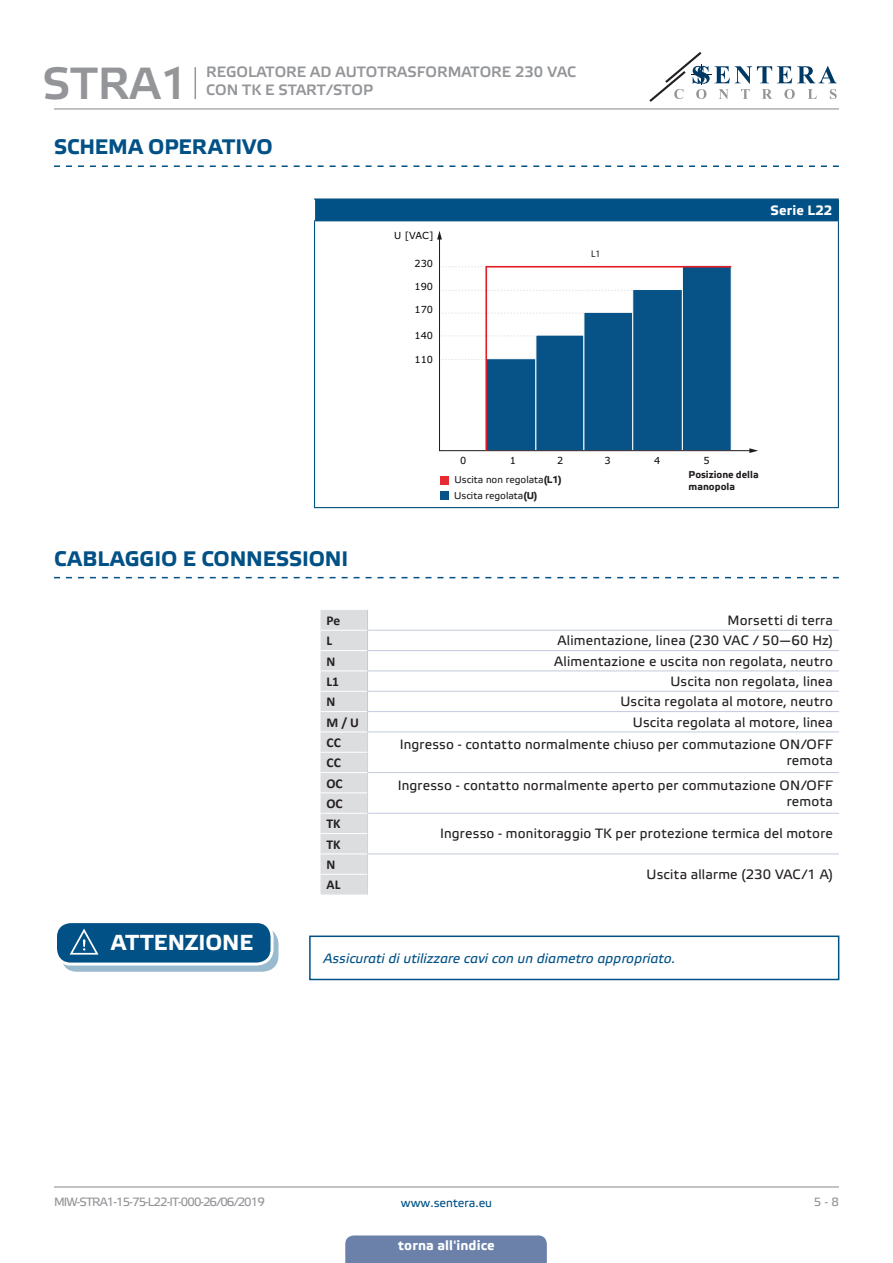
<style>
.page{position:relative;width:893px;height:1263px;background:#fff}
.page>*{position:absolute;margin:0;border:0;box-sizing:border-box;transform-origin:0 0}
.t1{font:45px "Etelka Medium Pro";color:#939598}
.t2{font:700 21.75px "Etelka Text Pro";color:#fff}
.t3{font:700 21px "Etelka Text Pro";letter-spacing:-.005em;color:#015186}
.t4{font:15px "Etelka Medium Pro";color:#939598}
.table_text{font:13.5px "Etelka Text Pro";letter-spacing:.015em;color:#231f20}
.attention{font:italic 13.5px "Etelka Text Pro";letter-spacing:.01em;color:#015186}
.Body_text{font:700 13.5px "Calibri";color:#231f20}
.Table_main_heading{font:700 13.5px "Etelka Text Pro";letter-spacing:.01em;color:#fff}
.t5{font:12px "Etelka Text Pro";letter-spacing:-.07em;color:#939598}
.t6{font:12px "Etelka Text Pro";color:#015186}
.diagram_text{font:9.9px "Etelka Text Pro";color:#231f20}
.t7{font:700 9.9px/11.9px "Etelka Text Pro";color:#231f20}
.t8{font:9.75px "Verdana";color:#040503}
.t9{font:9.75px "Myriad Pro";color:#211d1e}
.s1{font-weight:700}
</style>
<div class="page">
<hr style="left:54px;top:108px;width:785px;height:1px;background:#939598">
<hr style="left:54px;top:1186px;width:785px;height:1px;background:#939598">
<svg style="left:649px;top:52px;width:188px;height:50px"></svg>
<div style="left:345px;top:1235px;width:202px;height:28px;background:#6c81aa"></div>
<svg style="left:54px;top:165px;width:785px;height:2px"></svg>
<svg style="left:54px;top:577px;width:785px;height:1px"></svg>
<div style="left:315px;top:199px;width:523px;height:22px;background:#015186"></div>
<hr style="left:314px;top:198px;width:525px;height:2px;background:#06517c">
<svg style="left:838px;top:200px;width:1px;height:21px"></svg>
<hr style="left:838px;top:221px;width:1px;height:286px;background:#06517c">
<hr style="left:314px;top:507px;width:525px;height:1px;background:#06517c">
<hr style="left:314px;top:220px;width:524px;height:1px;background:#015186">
<hr style="left:314px;top:221px;width:1px;height:286px;background:#015186">
<svg style="left:439px;top:240px;width:310px;height:211px"></svg>
<svg style="left:749px;top:448px;width:9px;height:5px"></svg>
<svg style="left:437px;top:231px;width:5px;height:9px"></svg>
<svg style="left:485px;top:265px;width:248px;height:187px"></svg>
<div style="left:439px;top:491px;width:9px;height:9px;background:#075286"></div>
<div style="left:439px;top:476px;width:9px;height:9px;background:#e52b30"></div>
<svg style="left:368px;top:629px;width:471px;height:226px"></svg>
<svg style="left:368px;top:631px;width:471px;height:100px"></svg>
<hr style="left:367px;top:731px;width:472px;height:1px;background:#c4cadd">
<hr style="left:368px;top:772px;width:471px;height:1px;background:#c4cadd">
<hr style="left:368px;top:813px;width:471px;height:1px;background:#c4cadd">
<hr style="left:368px;top:853px;width:471px;height:1px;background:#c4cadd">
<hr style="left:367px;top:630px;width:472px;height:1px;background:#c4cadd">
<hr style="left:367px;top:650px;width:472px;height:1px;background:#c4cadd">
<hr style="left:367px;top:670px;width:472px;height:1px;background:#c4cadd">
<hr style="left:367px;top:711px;width:472px;height:1px;background:#c4cadd">
<svg style="left:320px;top:610px;width:48px;height:284px;background:#dedfe1"></svg>
<hr style="left:368px;top:691px;width:471px;height:1px;background:#c4cadd">
<div style="left:62px;top:928px;width:216px;height:43px;background:linear-gradient(to right,#99b9cf,#9cbbd0);border-radius:15px"></div>
<div style="left:61px;top:928px;width:218px;height:44px;border:1px solid #015186;border-radius:15px"></div>
<div style="left:56px;top:921px;width:216px;height:43px;background:#015186;border-radius:15px"></div>
<div style="left:54px;top:920px;width:220px;height:45px;border:3px solid #fff;border-radius:15px"></div>
<svg style="left:68px;top:928px;width:42px;height:37px"></svg>
<div style="left:309px;top:935px;width:530px;height:45px;border:2px solid #015186"></div>
<hr style="left:195px;top:67px;width:1px;height:32px;background:#939598">
<h1 class="t1" style="left:43px;top:59px;width:148px">STRA1</h1>
<p class="t4" style="left:206px;top:64px;width:371px">REGOLATORE AD AUTOTRASFORMATORE 230 VAC</p>
<p class="t4" style="left:206px;top:82px;width:168px">CON TK E START/STOP</p>
<p class="t3" style="left:54px;top:135px;width:220px">SCHEMA OPERATIVO</p>
<p class="t3" style="left:54px;top:547px;width:296px">CABLAGGIO E CONNESSIONI</p>
<p class="t8" style="left:394px;top:229px;width:41px">U [VAC]</p>
<p class="t8" style="left:414px;top:256px;width:20px">230</p>
<p class="t8" style="left:414px;top:280px;width:20px">190</p>
<p class="t8" style="left:414px;top:303px;width:20px">170</p>
<p class="t8" style="left:414px;top:329px;width:20px">140</p>
<p class="t8" style="left:414px;top:353px;width:20px">110</p>
<p class="t9" style="left:591px;top:248px;width:11px">L1</p>
<p class="Table_main_heading" style="left:770px;top:203px;width:64px">Serie L22</p>
<p class="t8" style="left:460px;top:453px;width:8px">0</p>
<p class="t8" style="left:510px;top:453px;width:8px">1</p>
<p class="t8" style="left:557px;top:453px;width:8px">2</p>
<p class="t8" style="left:604px;top:453px;width:8px">3</p>
<p class="t8" style="left:654px;top:453px;width:8px">4</p>
<p class="t8" style="left:703px;top:453px;width:8px">5</p>
<p class="diagram_text" style="left:455px;top:474px;width:109px">Uscita non regolata<span class="s1">(L1)</span></p>
<p class="diagram_text" style="left:454px;top:490px;width:85px">Uscita regolata<span class="s1">(U)</span></p>
<p class="t7" style="left:689px;top:469px;width:72px">Posizione della manopola</p>
<p class="t2" style="left:111px;top:931px;width:143px">ATTENZIONE</p>
<p class="Body_text" style="left:326px;top:611px;width:15px">Pe</p>
<p class="table_text" style="left:727px;top:613px;width:107px">Morsetti di terra</p>
<p class="Body_text" style="left:326px;top:631px;width:7px">L</p>
<p class="table_text" style="left:557px;top:633px;width:277px">Alimentazione, linea (230 VAC / 50—60 Hz)</p>
<p class="Body_text" style="left:326px;top:652px;width:10px">N</p>
<p class="table_text" style="left:554px;top:654px;width:280px">Alimentazione e uscita non regolata, neutro</p>
<p class="Body_text" style="left:326px;top:672px;width:14px">L1</p>
<p class="table_text" style="left:670px;top:674px;width:164px">Uscita non regolata, linea</p>
<p class="Body_text" style="left:326px;top:692px;width:10px">N</p>
<p class="table_text" style="left:620px;top:694px;width:214px">Uscita regolata al motore, neutro</p>
<p class="Body_text" style="left:326px;top:713px;width:34px">M / U</p>
<p class="table_text" style="left:633px;top:715px;width:201px">Uscita regolata al motore, linea</p>
<p class="Body_text" style="left:326px;top:733px;width:16px">CC</p>
<p class="table_text" style="left:400px;top:737px;width:435px">Ingresso - contatto normalmente chiuso per commutazione ON/OFF</p>
<p class="Body_text" style="left:326px;top:753px;width:16px">CC</p>
<p class="table_text" style="left:787px;top:753px;width:48px">remota</p>
<p class="Body_text" style="left:326px;top:774px;width:18px">OC</p>
<p class="table_text" style="left:398px;top:778px;width:437px">Ingresso - contatto normalmente aperto per commutazione ON/OFF</p>
<p class="Body_text" style="left:326px;top:794px;width:18px">OC</p>
<p class="table_text" style="left:787px;top:794px;width:48px">remota</p>
<p class="Body_text" style="left:326px;top:814px;width:16px">TK</p>
<p class="table_text" style="left:440px;top:826px;width:394px">Ingresso - monitoraggio TK per protezione termica del motore</p>
<p class="Body_text" style="left:326px;top:835px;width:16px">TK</p>
<p class="Body_text" style="left:326px;top:855px;width:10px">N</p>
<p class="table_text" style="left:647px;top:867px;width:188px">Uscita allarme (230 VAC/1 A)</p>
<p class="Body_text" style="left:326px;top:875px;width:15px">AL</p>
<p class="attention" style="left:323px;top:951px;width:353px">Assicurati di utilizzare cavi con un diametro appropriato.</p>
<p class="t5" style="left:54px;top:1195px;width:213px">MIW-STRA1-15-75-L22-IT-000 - 26 / 06 / 2019</p>
<p class="t6" style="left:401px;top:1196px;width:93px">www.sentera.eu</p>
<p class="t5" style="left:814px;top:1195px;width:27px">5 - 8</p>
<p class="Table_main_heading" style="left:398px;top:1238px;width:98px">torna all'indice</p>
</div>
